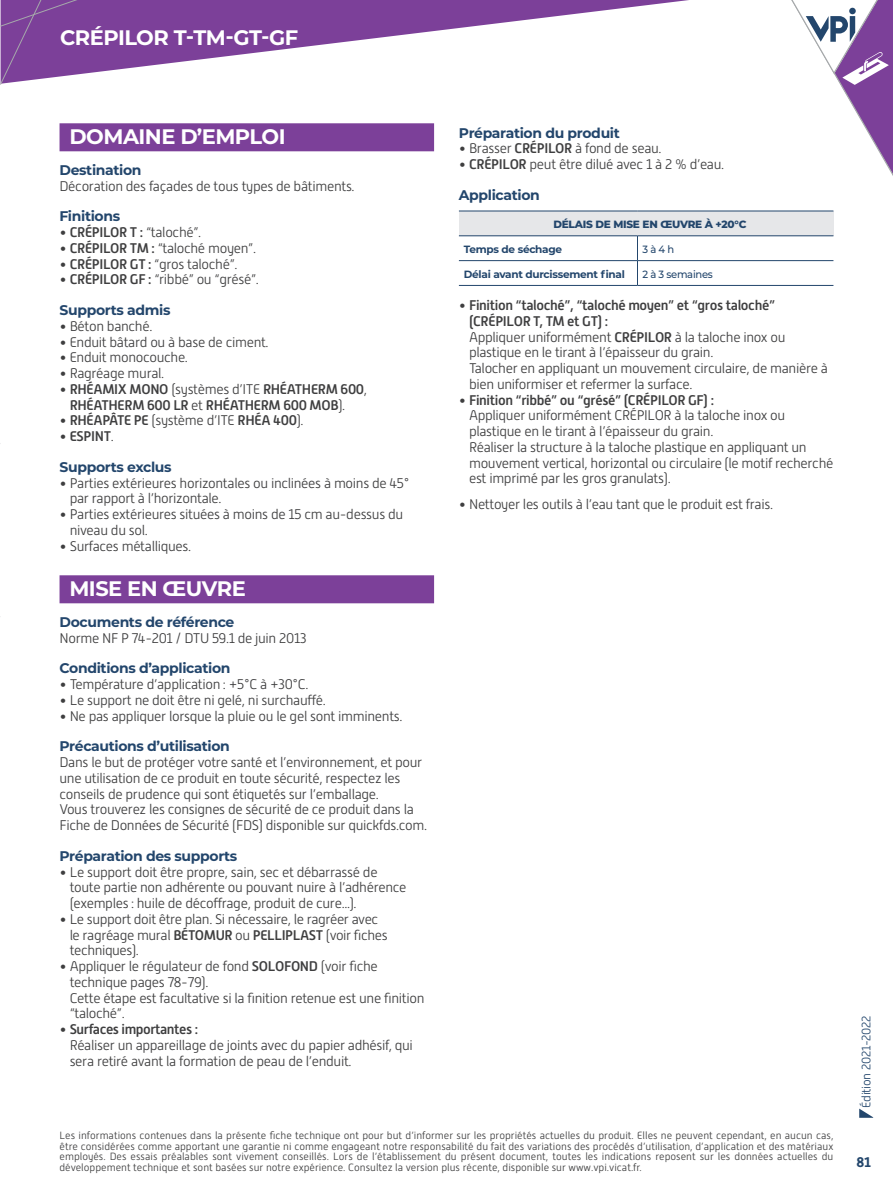
<style>
.page{position:relative;width:893px;height:1191px;background:#fff}
.page>*{position:absolute;margin:0;border:0;box-sizing:border-box;transform-origin:0 0}
.t1{font:700 21px "Montserrat";letter-spacing:-.025em;color:#fff}
.t2{font:300 14px/15.8px "Alwyn New";letter-spacing:-.025em;color:#3e3e3f}
.t3{font:700 14px "Montserrat";letter-spacing:-.025em;color:#23466c}
.t4{font:500 14px/15.8px "Alwyn New";letter-spacing:-.025em;color:#3e3e3f}
.t5{font:700 14px "Alwyn New";color:#23466c}
.t6{font:300 12.25px "Alwyn New";letter-spacing:-.025em;color:#23466c}
.t7{font:300 10.5px/10.5px "Alwyn New";color:#3e3e3f;text-align:justify}
.t8{font:700 10.5px "Montserrat";letter-spacing:-.025em;color:#23466c}
.t9{font:800 10.5px "Montserrat";letter-spacing:-.025em;color:#23466c}
.t10{font:500 10.5px "Montserrat";letter-spacing:-.025em;color:#23466c;scale:.95 1}
.s1{font-weight:500}
.s2{font-weight:300}
</style>
<div class="page">
<div style="left:60px;top:123px;width:374px;height:28px;background:#7c4099"></div>
<div style="left:60px;top:575px;width:374px;height:28px;background:#7c4099"></div>
<div style="left:459px;top:211px;width:374px;height:25px;background:#e6e7e9"></div>
<svg style="left:637px;top:236px;width:1px;height:49px"></svg>
<hr style="left:459px;top:211px;width:178px;height:1px;background:#23466c">
<hr style="left:637px;top:211px;width:196px;height:1px;background:#23466c">
<hr style="left:459px;top:235px;width:178px;height:1px;background:#23466c">
<hr style="left:637px;top:235px;width:196px;height:1px;background:#23466c">
<hr style="left:459px;top:260px;width:178px;height:1px;background:#23466c">
<hr style="left:637px;top:260px;width:196px;height:1px;background:#23466c">
<hr style="left:459px;top:285px;width:178px;height:1px;background:#23466c">
<hr style="left:637px;top:285px;width:196px;height:1px;background:#23466c">
<svg style="left:147px;top:0;width:542px;height:66px"></svg>
<svg style="left:0;top:0;width:147px;height:617px"></svg>
<svg style="left:776px;top:0;width:117px;height:220px"></svg>
<svg style="left:859px;top:1108px;width:14px;height:9px"></svg>
<h1 class="t1" style="left:60px;top:23px;width:240px">CRÉPILOR T-TM-GT-GF</h1>
<h1 class="t1" style="left:69px;top:122px;width:218px">DOMAINE D’EMPLOI</h1>
<p class="t3" style="left:60px;top:160px;width:84px">Destination</p>
<p class="t2" style="left:60px;top:178px;width:297px">Décoration des façades de tous types de bâtiments.</p>
<p class="t3" style="left:60px;top:206px;width:62px">Finitions</p>
<p class="t2" style="left:60px;top:224px;width:143px">• <span class="s1">CRÉPILOR T :</span> “taloché”.</p>
<p class="t2" style="left:60px;top:240px;width:198px">• <span class="s1">CRÉPILOR TM :</span> “taloché moyen”.</p>
<p class="t2" style="left:60px;top:256px;width:179px">• <span class="s1">CRÉPILOR GT :</span> “gros taloché”.</p>
<p class="t2" style="left:60px;top:272px;width:201px">• <span class="s1">CRÉPILOR GF :</span> “ribbé” ou “grésé”.</p>
<p class="t3" style="left:60px;top:300px;width:112px">Supports admis</p>
<p class="t2" style="left:60px;top:318px;width:94px">• Béton banché.</p>
<p class="t2" style="left:60px;top:334px;width:211px">• Enduit bâtard ou à base de ciment.</p>
<p class="t2" style="left:60px;top:350px;width:130px">• Enduit monocouche.</p>
<p class="t2" style="left:60px;top:365px;width:106px">• Ragréage mural.</p>
<p class="t4" style="left:70px;top:381px;width:299px;text-indent:-10px"><span class="s2">•</span> RHÉAMIX MONO <span class="s2">(systèmes d’ITE</span> RHÉATHERM 600<span class="s2">,<br></span>RHÉATHERM 600 LR <span class="s2">et</span> RHÉATHERM 600 MOB<span class="s2">).</span></p>
<p class="t4" style="left:60px;top:413px;width:246px"><span class="s2">•</span> RHÉAPÂTE PE <span class="s2">(système d’ITE</span> RHÉA 400<span class="s2">).</span></p>
<p class="t4" style="left:60px;top:428px;width:56px"><span class="s2">•</span> ESPINT<span class="s2">.</span></p>
<p class="t3" style="left:60px;top:457px;width:114px">Supports exclus</p>
<p class="t2" style="left:70px;top:475px;width:341px;text-indent:-10px">• Parties extérieures horizontales ou inclinées à moins de 45° par rapport à l’horizontale.</p>
<p class="t2" style="left:70px;top:506px;width:335px;text-indent:-10px">• Parties extérieures situées à moins de 15 cm au-dessus du niveau du sol.</p>
<p class="t2" style="left:60px;top:538px;width:133px">• Surfaces métalliques.</p>
<h1 class="t1" style="left:69px;top:574px;width:178px">MISE EN ŒUVRE</h1>
<p class="t3" style="left:60px;top:612px;width:176px">Documents de référence</p>
<p class="t2" style="left:60px;top:630px;width:249px">Norme NF P 74-201 / DTU 59.1 de juin 2013</p>
<p class="t3" style="left:60px;top:658px;width:172px">Conditions d’application</p>
<p class="t2" style="left:60px;top:676px;width:251px">• Température d’application : +5°C à +30°C.</p>
<p class="t2" style="left:60px;top:692px;width:268px">• Le support ne doit être ni gelé, ni surchauffé.</p>
<p class="t2" style="left:60px;top:708px;width:344px">• Ne pas appliquer lorsque la pluie ou le gel sont imminents.</p>
<p class="t3" style="left:60px;top:736px;width:172px">Précautions d’utilisation</p>
<p class="t2" style="left:60px;top:754px;width:369px">Dans le but de protéger votre santé et l’environnement, et pour une utilisation de ce produit en toute sécurité, respectez les conseils de prudence qui sont étiquetés sur l’emballage.<br>Vous trouverez les consignes de sécurité de ce produit dans la Fiche de Données de Sécurité (FDS) disponible sur quickfds.com.</p>
<p class="t3" style="left:60px;top:845px;width:179px">Préparation des supports</p>
<p class="t2" style="left:70px;top:864px;width:338px;text-indent:-10px">• Le support doit être propre, sain, sec et débarrassé de toute partie non adhérente ou pouvant nuire à l’adhérence (exemples : huile de décoffrage, produit de cure...).</p>
<p class="t2" style="left:70px;top:911px;width:320px;text-indent:-10px">• Le support doit être plan. Si nécessaire, le ragréer avec le ragréage mural <span class="s1">BÉTOMUR</span> ou <span class="s1">PELLIPLAST</span> (voir fiches techniques).</p>
<p class="t2" style="left:70px;top:958px;width:356px;text-indent:-10px">• Appliquer le régulateur de fond <span class="s1">SOLOFOND</span> (voir fiche technique pages 78-79).<br>Cette étape est facultative si la finition retenue est une finition “taloché”.</p>
<p class="t2" style="left:70px;top:1021px;width:345px;text-indent:-10px">• <span class="s1">Surfaces importantes :<br></span>Réaliser un appareillage de joints avec du papier adhésif, qui sera retiré avant la formation de peau de l’enduit.</p>
<p class="t3" style="left:459px;top:122px;width:162px">Préparation du produit</p>
<p class="t2" style="left:459px;top:141px;width:204px">• Brasser <span class="s1">CRÉPILOR</span> à fond de seau.</p>
<p class="t2" style="left:459px;top:156px;width:267px">• <span class="s1">CRÉPILOR</span> peut être dilué avec 1 à 2 % d’eau.</p>
<p class="t3" style="left:459px;top:185px;width:83px">Application</p>
<p class="t9" style="left:553px;top:217px;width:195px">DÉLAIS DE MISE EN ŒUVRE À +20°C</p>
<p class="t8" style="left:464px;top:242px;width:100px">Temps de séchage</p>
<p class="t10" style="left:642px;top:242px;width:35px">3 à 4 h</p>
<p class="t8" style="left:464px;top:267px;width:162px">Délai avant durcissement final</p>
<p class="t10" style="left:642px;top:267px;width:76px">2 à 3 semaines</p>
<p class="t2" style="left:469px;top:297px;width:360px;text-indent:-10px">• <span class="s1">Finition “taloché”, “taloché moyen” et “gros taloché” (CRÉPILOR T, TM et GT) :<br></span>Appliquer uniformément <span class="s1">CRÉPILOR</span> à la taloche inox ou plastique en le tirant à l’épaisseur du grain.<br>Talocher en appliquant un mouvement circulaire, de manière à bien uniformiser et refermer la surface.</p>
<p class="t2" style="left:469px;top:392px;width:366px;text-indent:-10px">• <span class="s1">Finition “ribbé” ou “grésé” (CRÉPILOR GF) :<br></span>Appliquer uniformément CRÉPILOR à la taloche inox ou plastique en le tirant à l’épaisseur du grain.<br>Réaliser la structure à la taloche plastique en appliquant un mouvement vertical, horizontal ou circulaire (le motif recherché est imprimé par les gros granulats).</p>
<p class="t2" style="left:459px;top:496px;width:316px">• Nettoyer les outils à l’eau tant que le produit est frais.</p>
<p class="t7" style="left:60px;top:1130px;width:775px">Les informations contenues dans la présente fiche technique ont pour but d’informer sur les propriétés actuelles du produit. Elles ne peuvent cependant, en aucun cas, être considérées comme apportant une garantie ni comme engageant notre responsabilité du fait des variations des procédés d’utilisation, d’application et des matériaux employés. Des essais préalables sont vivement conseillés. Lors de l’établissement du présent document, toutes les indications reposent sur les données actuelles du développement technique et sont basées sur notre expérience. Consultez la version plus récente, disponible sur www.vpi.vicat.fr.</p>
<p class="t6" style="left:860px;top:1107px;width:94px;rotate:-90deg">Édition 2021-2022</p>
<p class="t5" style="left:856px;top:1153px;width:16px">81</p>
</div>
